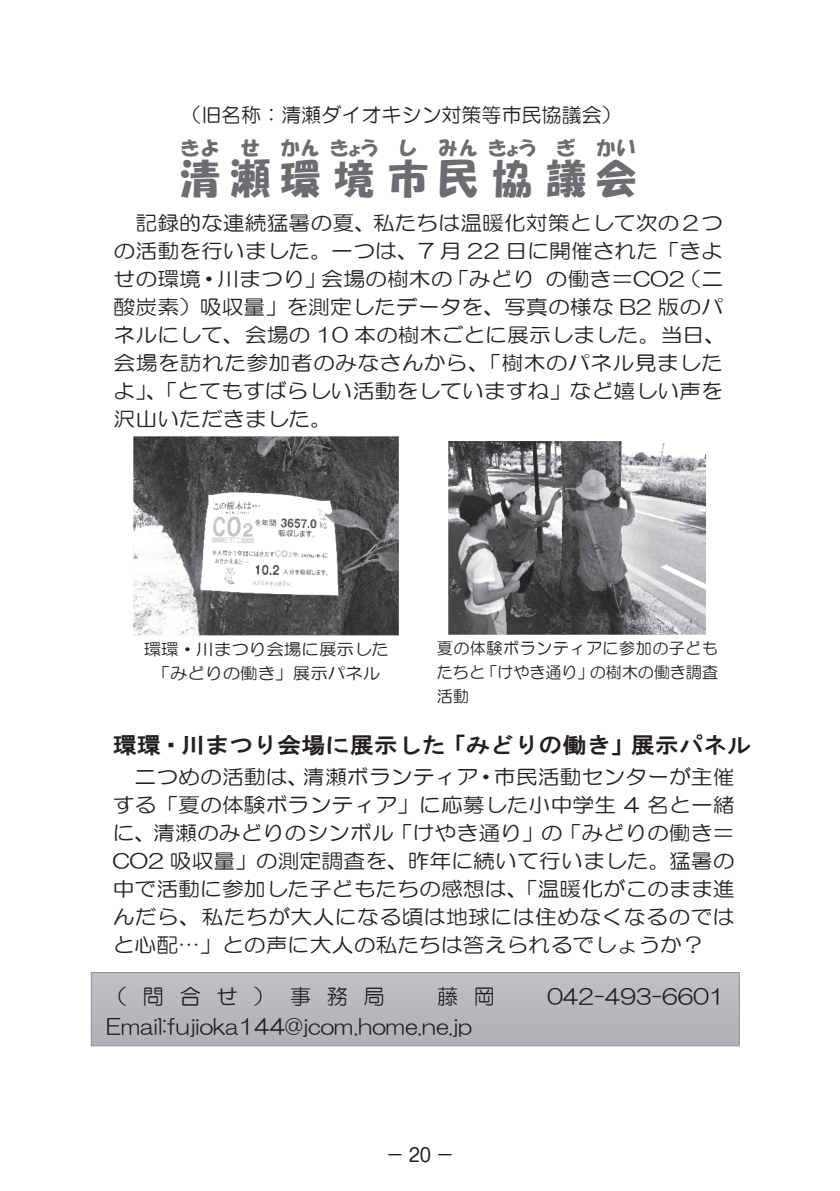
<style>
.page{position:relative;width:840px;height:1191px;background:#fff}
.page>*{position:absolute;margin:0;border:0;box-sizing:border-box;transform-origin:0 0}
.t1{font:40px "HGP Soei Kakupoptai";letter-spacing:.295em;color:#6c6d70}
.t2{font:22px "HGS Gothic E";color:#231f20;scale:1.09 1}
.t3{font:21.2px "HG Maru Gothic MPRO";color:#231f20}
.t4{font:20px/28px "HG Maru Gothic MPRO";color:#231f20;scale:1.1 1}
.t5{font:20px "HG Maru Gothic MPRO";color:#231f20}
.t6{font:20px "HGP Soei Kakupoptai";letter-spacing:.04em;color:#6c6d70}
.t7{font:18.4px "Shin M Go Pro";color:#231f20}
.t8{font:16px/24px "HG Maru Gothic MPRO";color:#231f20;text-align:justify}
.t9{font:16px/24px "HG Maru Gothic MPRO";color:#231f20;text-align:center;scale:1.09 1}
</style>
<div class="page">
<div style="left:91px;top:972px;width:647px;height:73px;background:#b7b8bb"></div>
<div style="left:91px;top:972px;width:648px;height:74px;border:1px solid #919396"></div>
<img style="left:133px;top:436px;width:265px;height:199px">
<img style="left:448px;top:441px;width:257px;height:193px">
<img style="left:448px;top:475px;width:257px;height:1px">
<p class="t5" style="left:181px;top:105px;width:441px">（旧名称：清瀬ダイオキシン対策等市民協議会）</p>
<p class="t6" style="left:181px;top:138px;width:39px">きよ</p>
<p class="t6" style="left:241px;top:138px;width:20px">せ</p>
<p class="t6" style="left:281px;top:138px;width:40px">かん</p>
<p class="t6" style="left:330px;top:138px;width:49px">きょう</p>
<p class="t6" style="left:399px;top:138px;width:18px">し</p>
<p class="t6" style="left:438px;top:138px;width:40px">みん</p>
<p class="t6" style="left:488px;top:138px;width:49px">きょう</p>
<p class="t6" style="left:556px;top:138px;width:20px">ぎ</p>
<p class="t6" style="left:596px;top:138px;width:40px">かい</p>
<h1 class="t1" style="left:180px;top:158px;width:457px">清瀬環境市民協議会</h1>
<p class="t4" style="left:113px;top:209px;width:558px;text-indent:22px">記録的な連続猛暑の夏、私たちは温暖化対策として次の２つの活動を行いました。一つは、7 月 22 日に開催された「きよせの環境・川まつり」会場の樹木の「みどりの働き＝CO2（二酸炭素）吸収量」を測定したデータを、写真の様な B2 版のパネルにして、会場の 10 本の樹木ごとに展示しました。当日、会場を訪れた参加者のみなさんから、「樹木のパネル見ましたよ」、「とてもすばらしい活動をしていますね」など嬉しい声を沢山いただきました。</p>
<p class="t9" style="left:144px;top:637px;width:226px">環環・川まつり会場に展示した「みどりの働き」展示パネル</p>
<p class="t8" style="left:436px;top:636px;width:283px">夏の体験ボランティアに参加の子どもたちと「けやき通り」の樹木の働き調査活動</p>
<p class="t2" style="left:113px;top:734px;width:586px">環環・川まつり会場に展示した「みどりの働き」展示パネル</p>
<p class="t4" style="left:113px;top:762px;width:566px;text-align:justify;text-indent:22px">二つめの活動は、清瀬ボランティア・市民活動センターが主催する「夏の体験ボランティア」に応募した小中学生 4 名と一緒に、清瀬のみどりのシンボル「けやき通り」の「みどりの働き＝CO2 吸収量」の測定調査を、昨年に続いて行いました。猛暑の中で活動に参加した子どもたちの感想は、「温暖化がこのまま進んだら、私たちが大人になる頃は地球には住めなくなるのではと心配…」との声に大人の私たちは答えられるでしょうか？</p>
<p class="t3" style="left:106px;top:986px;width:280px">（問合せ）事務局</p>
<p class="t3" style="left:437px;top:986px;width:59px">藤 岡</p>
<p class="t3" style="left:547px;top:986px;width:179px">042-493-6601</p>
<p class="t3" style="left:106px;top:1016px;width:367px">Email:fujioka144@jcom.home.ne.jp</p>
<p class="t7" style="left:385px;top:1140px;width:70px">－20－</p>
</div>
